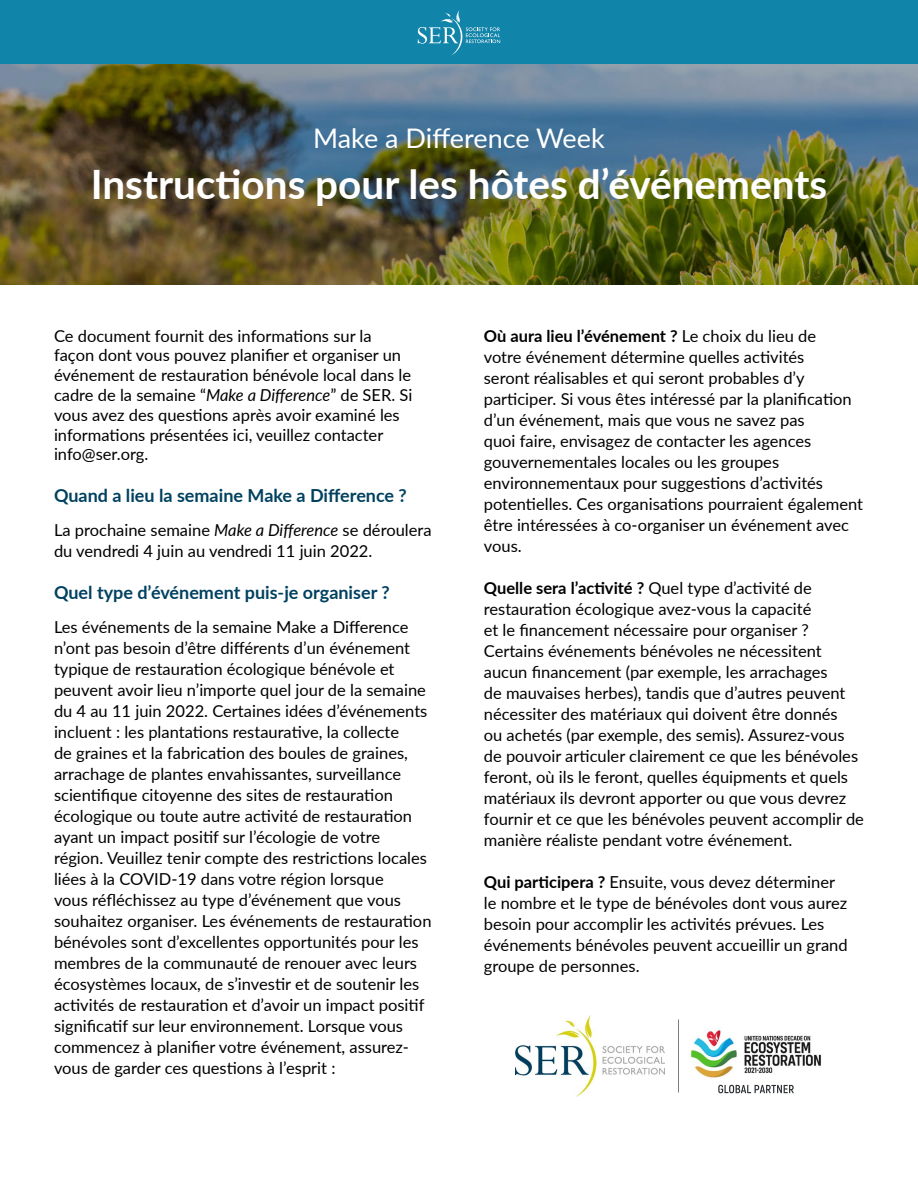
<style>
.page{position:relative;width:918px;height:1188px;background:#fff}
.page>*{position:absolute;margin:0;border:0;box-sizing:border-box;transform-origin:0 0}
.t1{font:700 40.5px "Lato";color:#fff}
.t2{font:27px "Lato";color:#fff}
.t3{font:700 18px "Lato";color:#004160}
.t4{font:16.5px/21px "Lato";color:#000101}
.t5{font:16.5px/21px "Lato";color:#000}
.s1{font-style:italic}
.s2{color:#000}
.s3{font-weight:700}
</style>
<div class="page">
<div style="left:0;top:0;width:918px;height:66px;background:#1184a9"></div>
<svg style="left:418px;top:11px;width:82px;height:45px"></svg>
<img style="left:0;top:64px;width:918px;height:221px">
<img style="left:515px;top:1015px;width:149px;height:82px">
<img style="left:691px;top:1030px;width:130px;height:48px">
<svg style="left:718px;top:1085px;width:76px;height:8px"></svg>
<svg style="left:678px;top:1019px;width:1px;height:73px"></svg>
<h2 class="t2" style="left:313px;top:119px;width:293px">Make a Difference Week</h2>
<h1 class="t1" style="left:91px;top:154px;width:738px">Instructions pour les hôtes d’événements</h1>
<p class="t4" style="left:54px;top:325px;width:360px;line-height:19.8px">Ce document fournit des informations sur la façon dont vous pouvez planifier et organiser un événement de restauration bénévole local dans le cadre de la semaine “<span class="s1">Make a Difference</span>” de SER. Si vous avez des questions après avoir examiné les informations présentées ici, veuillez contacter info@ser.org.</p>
<p class="t3" style="left:54px;top:482px;width:354px">Quand a lieu la semaine Make a Difference ?</p>
<p class="t4" style="left:54px;top:519px;width:379px">La prochaine semaine <span class="s1">Make a Difference</span> se déroulera du vendredi 4 juin au vendredi 11 juin 2022.</p>
<p class="t3" style="left:54px;top:579px;width:337px">Quel type d’événement puis-je organiser ?</p>
<p class="t4" style="left:54px;top:616px;width:379px">Les événements de la semaine Make a Difference n’ont pas besoin d’être différents d’un événement typique de restauration écologique bénévole et peuvent avoir lieu n’importe quel jour de la semaine du 4 au 11 juin 2022. Certaines idées d’événements incluent : les plantations restaurative, la collecte<br>de graines et la fabrication des boules de graines, arrachage de plantes envahissantes, surveillance scientifique citoyenne des sites de restauration écologique ou toute autre activité de restauration ayant un impact positif sur l’écologie de votre région. Veuillez tenir compte des restrictions locales liées à la COVID-19 dans votre région lorsque<br>vous réfléchissez au type d’événement que vous souhaitez organiser. Les événements de restauration bénévoles sont d’excellentes opportunités pour les membres de la communauté de renouer avec leurs écosystèmes locaux, de s’investir et de soutenir les activités de restauration et d’avoir un impact positif significatif sur leur environnement. Lorsque vous commencez à planifier votre événement, assurez&shy;vous de garder ces questions à l’esprit <span class="s2">:</span></p>
<p class="t5" style="left:484px;top:325px;width:381px"><span class="s3">Où aura lieu l’événement ?</span> Le choix du lieu de<br>votre événement détermine quelles activités<br>seront réalisables et qui seront probables d’y participer. Si vous êtes intéressé par la planification d’un événement, mais que vous ne savez pas<br>quoi faire, envisagez de contacter les agences gouvernementales locales ou les groupes environnementaux pour suggestions d’activités potentielles. Ces organisations pourraient également être intéressées à co-organiser un événement avec vous.</p>
<p class="t5" style="left:484px;top:577px;width:382px"><span class="s3">Quelle sera l’activité ?</span> Quel type d’activité de restauration écologique avez-vous la capacité<br>et le financement nécessaire pour organiser ?<br>Certains événements bénévoles ne nécessitent aucun financement (par exemple, les arrachages<br>de mauvaises herbes), tandis que d’autres peuvent nécessiter des matériaux qui doivent être donnés<br>ou achetés (par exemple, des semis). Assurez-vous de pouvoir articuler clairement ce que les bénévoles feront, où ils le feront, quelles équipments et quels matériaux ils devront apporter ou que vous devrez fournir et ce que les bénévoles peuvent accomplir de manière réaliste pendant votre événement.</p>
<p class="t5" style="left:484px;top:871px;width:365px"><span class="s3">Qui participera ?</span> Ensuite, vous devez déterminer le nombre et le type de bénévoles dont vous aurez besoin pour accomplir les activités prévues. Les événements bénévoles peuvent accueillir un grand groupe de personnes.</p>
</div>
